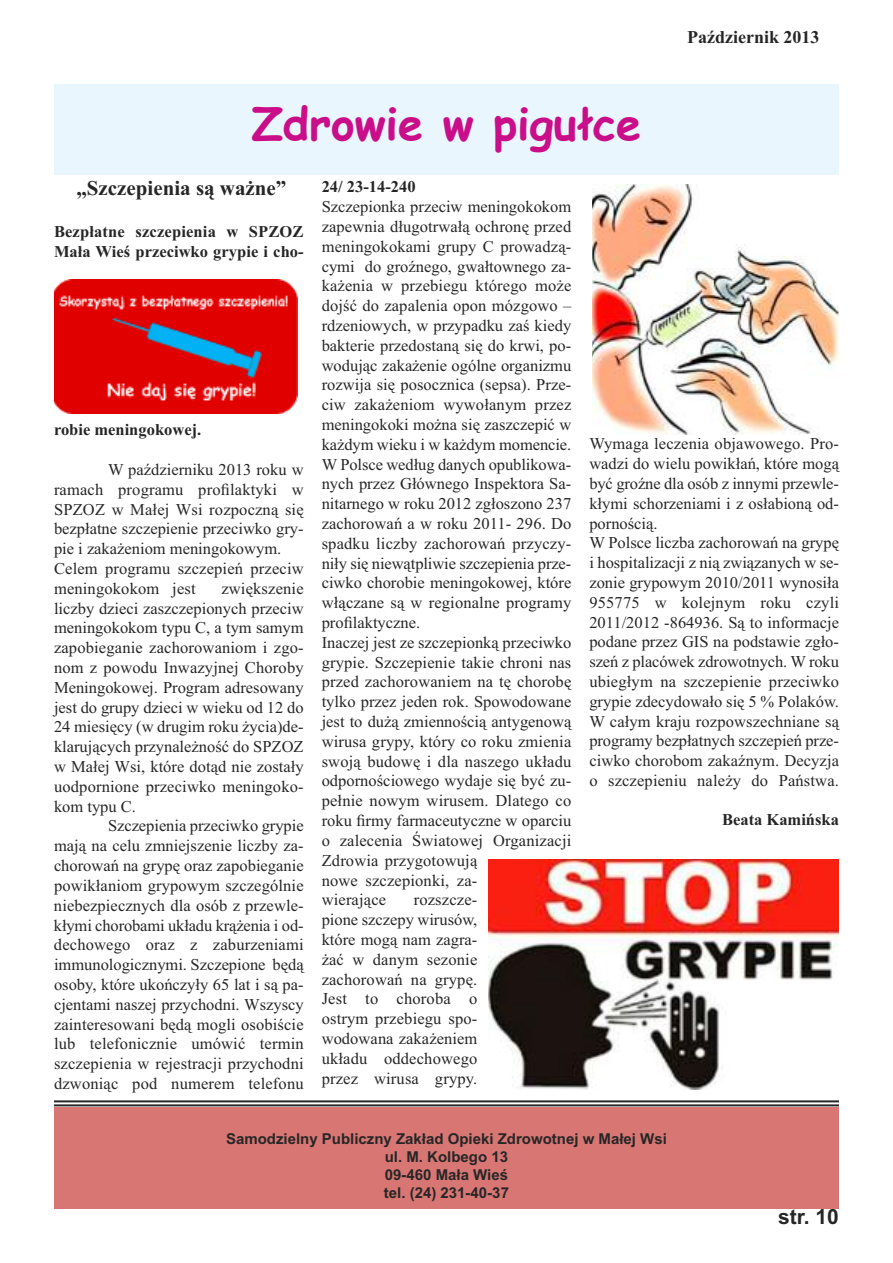
<style>
.page{position:relative;width:893px;height:1263px;background:#fff}
.page>*{position:absolute;margin:0;border:0;box-sizing:border-box;transform-origin:0 0}
.t1{font:700 45px "Comic Sans MS";color:#ca0d89}
.t2{font:700 21px "Times New Roman";color:#272627}
.t3{font:700 21px "Arial";color:#272627}
.t4{font:700 18px "Times New Roman";color:#272627}
.t5{font:16.5px/19.8px "Times New Roman";color:#272627}
.t6{font:700 16.5px/19.8px "Times New Roman";color:#272627}
.t7{font:700 15px/18px "Arial";color:#272627;text-align:center}
</style>
<div class="page">
<div style="left:54px;top:84px;width:785px;height:90px;background:#e9f6fd"></div>
<div style="left:54px;top:1107px;width:785px;height:102px;background:#d87673"></div>
<img style="left:54px;top:280px;width:243px;height:133px">
<img style="left:488px;top:860px;width:351px;height:229px">
<img style="left:592px;top:184px;width:247px;height:250px">
<hr style="left:54px;top:1100px;width:785px;height:2px;background:#272627">
<hr style="left:54px;top:1104px;width:785px;height:2px;background:#272627">
<h1 class="t1" style="left:252px;top:98px;width:391px">Zdrowie w pigułce</h1>
<p class="t4" style="left:687px;top:26px;width:134px">Październik 2013</p>
<p class="t2" style="left:76px;top:176px;width:211px">„Szczepienia są ważne”</p>
<p class="t6" style="left:54px;top:222px;width:251px">Bezpłatne szczepienia w SPZOZ<br>Mała Wieś przeciwko grypie i cho-</p>
<p class="t6" style="left:54px;top:420px;width:149px">robie meningokowej.</p>
<p class="t5" style="left:54px;top:459px;width:251px;text-indent:54px">W październiku 2013 roku w ramach programu profilaktyki w<br>SPZOZ w Małej Wsi rozpoczną się bezpłatne szczepienie przeciwko gry&shy;pie i zakażeniom meningokowym.<br>Celem programu szczepień przeciw meningokokom jest</p>
<p class="t5" style="left:54px;top:578px;width:251px;text-align:justify;text-indent:167px">zwiększenie liczby dzieci zaszczepionych przeciw meningokokom typu C, a tym samym zapobieganie zachorowaniom i zgo&shy;nom z powodu Inwazyjnej Choroby Meningokowej. Program adresowany jest do grupy dzieci w wieku od 12 do 24 miesięcy (w drugim roku życia)de&shy;klarujących przynależność do SPZOZ w Małej Wsi, które dotąd nie zostały uodpornione przeciwko meningoko&shy;kom typu C.</p>
<p class="t5" style="left:54px;top:816px;width:251px;text-align:justify;text-indent:54px">Szczepienia przeciwko grypie mają na celu zmniejszenie liczby za&shy;chorowań na grypę oraz zapobieganie powikłaniom grypowym szczególnie niebezpiecznych dla osób z przewle&shy;kłymi chorobami układu krążenia i od&shy;dechowego oraz z zaburzeniami immunologicznymi. Szczepione będą osoby, które ukończyły 65 lat i są pa&shy;cjentami naszej przychodni. Wszyscy zainteresowani będą mogli osobiście lub telefonicznie umówić termin szczepienia w rejestracji przychodni dzwoniąc pod numerem telefonu</p>
<p class="t6" style="left:322px;top:177px;width:95px">24/ 23-14-240</p>
<p class="t5" style="left:322px;top:197px;width:251px">Szczepionka przeciw meningokokom zapewnia długotrwałą ochronę przed meningokokami grupy C prowadzą&shy;cymi do groźnego, gwałtownego za&shy;każenia w przebiegu którego może dojść do zapalenia opon mózgowo – rdzeniowych, w przypadku zaś kiedy bakterie przedostaną się do krwi, po&shy;wodując zakażenie ogólne organizmu rozwija się posocznica (sepsa). Prze&shy;ciw zakażeniom wywołanym przez meningokoki można się zaszczepić w każdym wieku i w każdym momencie.<br>W Polsce według danych opublikowa&shy;nych przez Głównego Inspektora Sa&shy;nitarnego w roku 2012 zgłoszono 237 zachorowań a w roku 2011- 296. Do spadku liczby zachorowań przyczy&shy;niły się niewątpliwie szczepienia prze&shy;ciwko chorobie meningokowej, które włączane są w regionalne programy profilaktyczne.<br>Inaczej jest ze szczepionką przeciwko grypie. Szczepienie takie chroni nas przed zachorowaniem na tę chorobę tylko przez jeden rok. Spowodowane jest to dużą zmiennością antygenową wirusa grypy, który co roku zmienia swoją budowę i dla naszego układu odpornościowego wydaje się być zu&shy;pełnie nowym wirusem. Dlatego co roku firmy farmaceutyczne w oparciu o zalecenia Światowej Organizacji Zdrowia przygotowują<br>nowe szczepionki, za-<br>wierające</p>
<p class="t5" style="left:322px;top:890px;width:157px;text-align:justify;text-indent:92px">rozszcze&shy;pione szczepy wirusów, które mogą nam zagra&shy;żać w danym sezonie zachorowań na grypę.<br>Jest to choroba o ostrym przebiegu spo&shy;wodowana zakażeniem układu oddechowego przez wirusa grypy.</p>
<p class="t5" style="left:589px;top:434px;width:251px">Wymaga leczenia objawowego. Pro&shy;wadzi do wielu powikłań, które mogą być groźne dla osób z innymi przewle&shy;kłymi schorzeniami i z osłabioną od&shy;pornością.<br>W Polsce liczba zachorowań na grypę i hospitalizacji z nią związanych w se&shy;zonie grypowym 2010/2011 wynosiła 955775 w kolejnym roku czyli 2011/2012 -864936. Są to informacje podane przez GIS na podstawie zgło&shy;szeń z placówek zdrowotnych. W roku ubiegłym na szczepienie przeciwko grypie zdecydowało się 5 % Polaków.<br>W całym kraju rozpowszechniane są programy bezpłatnych szczepień prze&shy;ciwko chorobom zakaźnym. Decyzja o szczepieniu należy do Państwa.</p>
<p class="t6" style="left:722px;top:810px;width:118px">Beata Kamińska</p>
<p class="t7" style="left:226px;top:1129px;width:442px">Samodzielny Publiczny Zakład Opieki Zdrowotnej w Małej Wsi ul. M. Kolbego 13<br>09-460 Mała Wieś<br>tel. (24) 231-40-37</p>
<p class="t3" style="left:778px;top:1205px;width:62px">str. 10</p>
</div>
